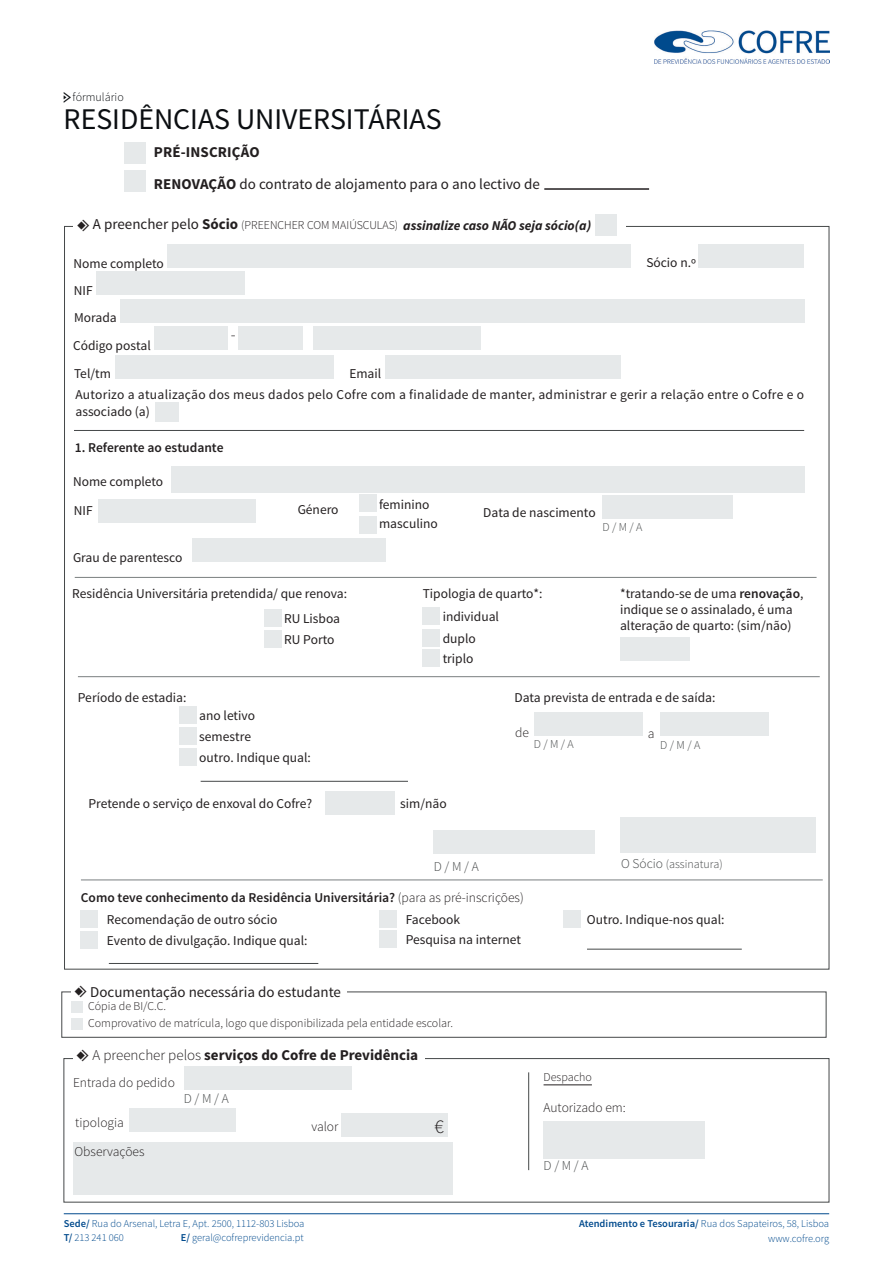
<style>
.page{position:relative;width:893px;height:1263px;background:#fff}
.page>*{position:absolute;margin:0;border:0;box-sizing:border-box;transform-origin:0 0}
.t1{font:30px "Source Sans Pro";color:#0b0e11}
.t2{font:300 19.5px "Source Sans Pro";color:#231f20}
.t3{font:300 16.5px "Source Sans Pro";color:#231f20}
.t4{font:15px "Source Sans Pro";color:#231f20}
.t5{font:700 15px "Source Sans Pro";color:#231f20}
.t6{font:15px "Pointers";color:#231f20}
.t7{font:13.5px/16.2px "Source Sans Pro";color:#231f20}
.t8{font:13.5px/16.5px "Source Sans Pro";letter-spacing:.02em;color:#231f20}
.t9{font:600 13.5px "Source Sans Pro";color:#231f20}
.t10{font:300 13.5px "Source Sans Pro";color:#231f20}
.t11{font:italic 700 13.5px "Source Sans Pro";color:#231f20}
.t12{font:300 13.5px "Source Sans Pro";color:#454849}
.t13{font:300 12px "Source Sans Pro";color:#231f20}
.t14{font:300 12px "Source Sans Pro";color:#454849}
.t15{font:300 12px "Source Sans Pro";color:#0b0e11}
.t16{font:300 10.5px "Source Sans Pro";color:#004a8d}
.s1{font-family:"Pointers";font-weight:400}
.s2{font-weight:700}
.s3{font-weight:400;font-size:15px}
.s4{font-weight:700;font-size:15px}
.s5{font-weight:600}
.s6{font-size:13.5px}
.s7{font-weight:300}
.s8{font-family:"Pointers"}
</style>
<div class="page">
<img style="left:655px;top:31px;width:174px;height:33px">
<hr style="left:64px;top:1213px;width:765px;height:1px;background:#004a8d">
<div style="left:184px;top:1066px;width:168px;height:24px;background:#e6e9ea"></div>
<div style="left:73px;top:1142px;width:379px;height:53px;background:#e6e9ea"></div>
<div style="left:129px;top:1108px;width:107px;height:23px;background:#e6e9ea"></div>
<div style="left:544px;top:1121px;width:161px;height:38px;background:#e6e9ea"></div>
<hr style="left:528px;top:1072px;width:1px;height:98px;background:#454849">
<hr style="left:74px;top:430px;width:730px;height:1px;background:#454849">
<div style="left:341px;top:1113px;width:106px;height:23px;background:#e6e9ea"></div>
<div style="left:171px;top:466px;width:633px;height:27px;background:#e6e9ea"></div>
<div style="left:98px;top:500px;width:157px;height:23px;background:#e6e9ea"></div>
<div style="left:603px;top:495px;width:130px;height:23px;background:#e6e9ea"></div>
<div style="left:534px;top:713px;width:108px;height:23px;background:#e6e9ea"></div>
<div style="left:660px;top:713px;width:109px;height:23px;background:#e6e9ea"></div>
<hr style="left:544px;top:1084px;width:48px;height:1px;background:#231f20">
<div style="left:192px;top:538px;width:193px;height:24px;background:#e6e9ea"></div>
<div style="left:325px;top:791px;width:70px;height:23px;background:#e6e9ea"></div>
<div style="left:620px;top:638px;width:70px;height:23px;background:#e6e9ea"></div>
<div style="left:434px;top:830px;width:161px;height:23px;background:#e6e9ea"></div>
<div style="left:620px;top:817px;width:195px;height:36px;background:#e6e9ea"></div>
<div style="left:264px;top:609px;width:17px;height:17px;background:#e6e9ea"></div>
<div style="left:264px;top:630px;width:17px;height:17px;background:#e6e9ea"></div>
<div style="left:359px;top:495px;width:17px;height:17px;background:#e6e9ea"></div>
<div style="left:359px;top:516px;width:17px;height:17px;background:#e6e9ea"></div>
<div style="left:423px;top:608px;width:17px;height:17px;background:#e6e9ea"></div>
<div style="left:423px;top:629px;width:17px;height:17px;background:#e6e9ea"></div>
<div style="left:423px;top:650px;width:17px;height:17px;background:#e6e9ea"></div>
<div style="left:179px;top:707px;width:17px;height:17px;background:#e6e9ea"></div>
<div style="left:179px;top:728px;width:17px;height:17px;background:#e6e9ea"></div>
<div style="left:179px;top:748px;width:17px;height:17px;background:#e6e9ea"></div>
<hr style="left:201px;top:781px;width:207px;height:1px;background:#454849">
<div style="left:71px;top:1001px;width:11px;height:11px;background:#e6e9ea"></div>
<div style="left:71px;top:1018px;width:11px;height:11px;background:#e6e9ea"></div>
<div style="left:698px;top:245px;width:106px;height:23px;background:#e6e9ea"></div>
<div style="left:167px;top:245px;width:463px;height:23px;background:#e6e9ea"></div>
<div style="left:96px;top:271px;width:149px;height:24px;background:#e6e9ea"></div>
<div style="left:115px;top:355px;width:219px;height:23px;background:#e6e9ea"></div>
<div style="left:385px;top:355px;width:236px;height:23px;background:#e6e9ea"></div>
<div style="left:120px;top:299px;width:684px;height:24px;background:#e6e9ea"></div>
<div style="left:154px;top:326px;width:74px;height:24px;background:#e6e9ea"></div>
<div style="left:239px;top:326px;width:64px;height:24px;background:#e6e9ea"></div>
<div style="left:313px;top:326px;width:168px;height:24px;background:#e6e9ea"></div>
<div style="left:155px;top:403px;width:24px;height:19px;background:#e6e9ea"></div>
<div style="left:124px;top:143px;width:21px;height:21px;background:#e6e9ea"></div>
<div style="left:124px;top:170px;width:21px;height:21px;background:#e6e9ea"></div>
<hr style="left:544px;top:188px;width:105px;height:2px;background:#231f20">
<div style="left:80px;top:931px;width:17px;height:17px;background:#e6e9ea"></div>
<hr style="left:81px;top:880px;width:742px;height:1px;background:#7a7f80">
<div style="left:80px;top:911px;width:17px;height:17px;background:#e6e9ea"></div>
<div style="left:380px;top:911px;width:17px;height:17px;background:#e6e9ea"></div>
<div style="left:380px;top:931px;width:17px;height:17px;background:#e6e9ea"></div>
<div style="left:563px;top:911px;width:17px;height:17px;background:#e6e9ea"></div>
<hr style="left:587px;top:949px;width:155px;height:1px;background:#454849">
<hr style="left:109px;top:963px;width:209px;height:1px;background:#454849">
<hr style="left:78px;top:676px;width:742px;height:1px;background:#7a7f80">
<hr style="left:75px;top:577px;width:742px;height:1px;background:#7a7f80">
<div style="left:596px;top:214px;width:21px;height:21px;background:#e6e9ea"></div>
<p class="t15" style="left:64px;top:89px;width:62px"><span class="s1">h</span>fórmulário</p>
<p class="t1" style="left:63px;top:100px;width:380px">RESIDÊNCIAS UNIVERSITÁRIAS</p>
<p class="t5" style="left:154px;top:143px;width:107px">PRÉ-INSCRIÇÃO</p>
<p class="t4" style="left:154px;top:175px;width:388px"><span class="s2">RENOVAÇÃO</span> do contrato de alojamento para o ano lectivo de</p>
<p class="t6" style="left:78px;top:218px;width:15px">k</p>
<p class="t13" style="left:93px;top:218px;width:307px"><span class="s3">A preencher pelo</span> <span class="s4">Sócio</span> (PREENCHER COM MAIÚSCULAS)</p>
<p class="t11" style="left:403px;top:216px;width:189px">assinalize caso NÃO seja sócio(a)</p>
<p class="t7" style="left:74px;top:255px;width:92px">Nome completo</p>
<p class="t7" style="left:646px;top:255px;width:51px">Sócio n.º</p>
<p class="t7" style="left:74px;top:282px;width:20px">NIF</p>
<p class="t7" style="left:74px;top:310px;width:44px">Morada</p>
<p class="t3" style="left:231px;top:325px;width:6px">-</p>
<p class="t7" style="left:73px;top:337px;width:79px">Código postal</p>
<p class="t7" style="left:74px;top:365px;width:39px">Tel/tm</p>
<p class="t7" style="left:349px;top:366px;width:33px">Email</p>
<p class="t8" style="left:75px;top:387px;width:730px">Autorizo a atualização dos meus dados pelo Cofre com a finalidade de manter, administrar e gerir a relação entre o Cofre e o associado (a)</p>
<p class="t9" style="left:75px;top:439px;width:150px">1. Referente ao estudante</p>
<p class="t7" style="left:73px;top:473px;width:92px">Nome completo</p>
<p class="t7" style="left:379px;top:496px;width:52px">feminino</p>
<p class="t7" style="left:379px;top:515px;width:60px">masculino</p>
<p class="t7" style="left:298px;top:502px;width:42px">Género</p>
<p class="t7" style="left:74px;top:502px;width:20px">NIF</p>
<p class="t7" style="left:483px;top:504px;width:114px">Data de nascimento</p>
<p class="t7" style="left:73px;top:549px;width:111px">Grau de parentesco</p>
<p class="t14" style="left:603px;top:519px;width:41px">D / M / A</p>
<p class="t7" style="left:72px;top:586px;width:276px">Residência Universitária pretendida/ que renova:</p>
<p class="t7" style="left:284px;top:610px;width:57px">RU Lisboa</p>
<p class="t7" style="left:284px;top:631px;width:52px">RU Porto</p>
<p class="t7" style="left:423px;top:586px;width:121px">Tipologia de quarto*:</p>
<p class="t7" style="left:443px;top:609px;width:58px">individual</p>
<p class="t7" style="left:443px;top:630px;width:35px">duplo</p>
<p class="t7" style="left:443px;top:651px;width:32px">triplo</p>
<p class="t7" style="left:620px;top:585px;width:185px">*tratando-se de uma <span class="s5">renovação</span>, indique se o assinalado, é uma alteração de quarto: (sim/não)</p>
<p class="t7" style="left:78px;top:689px;width:110px">Período de estadia:</p>
<p class="t7" style="left:199px;top:705px;width:113px;line-height:21px">ano letivo<br>semestre<br>outro. Indique qual:</p>
<p class="t7" style="left:89px;top:795px;width:225px">Pretende o serviço de enxoval do Cofre?</p>
<p class="t7" style="left:400px;top:795px;width:48px">sim/não</p>
<p class="t7" style="left:514px;top:690px;width:203px">Data prevista de entrada e de saída:</p>
<p class="t14" style="left:534px;top:736px;width:41px">D / M / A</p>
<p class="t14" style="left:660px;top:738px;width:41px">D / M / A</p>
<p class="t10" style="left:515px;top:724px;width:15px">de</p>
<p class="t10" style="left:648px;top:725px;width:8px">a</p>
<p class="t12" style="left:434px;top:858px;width:46px">D / M / A</p>
<p class="t14" style="left:621px;top:856px;width:103px"><span class="s6">O Sócio</span> (assinatura)</p>
<p class="t9" style="left:81px;top:889px;width:444px">Como teve conhecimento da Residência Universitária? <span class="s7">(para as pré-inscrições)</span></p>
<p class="t7" style="left:107px;top:932px;width:202px">Evento de divulgação. Indique qual:</p>
<p class="t7" style="left:107px;top:912px;width:172px">Recomendação de outro sócio</p>
<p class="t7" style="left:406px;top:912px;width:56px">Facebook</p>
<p class="t7" style="left:406px;top:932px;width:117px">Pesquisa na internet</p>
<p class="t4" style="left:75px;top:982px;width:268px"><span class="s8">k</span>Documentação necessária do estudante</p>
<p class="t13" style="left:88px;top:999px;width:80px">Cópia de BI/C.C.</p>
<p class="t13" style="left:88px;top:1015px;width:367px">Comprovativo de matrícula, logo que disponibilizada pela entidade escolar.</p>
<p class="t5" style="left:77px;top:1045px;width:343px"><span class="s1">k</span><span class="s7">A preencher pelos</span> serviços do Cofre de Previdência</p>
<p class="t10" style="left:73px;top:1074px;width:103px">Entrada do pedido</p>
<p class="t10" style="left:75px;top:1114px;width:50px">tipologia</p>
<p class="t10" style="left:75px;top:1143px;width:72px">Observações</p>
<p class="t12" style="left:184px;top:1090px;width:46px">D / M / A</p>
<p class="t10" style="left:311px;top:1119px;width:29px">valor</p>
<p class="t2" style="left:435px;top:1114px;width:11px">€</p>
<p class="t7" style="left:587px;top:912px;width:139px">Outro. Indique-nos qual:</p>
<p class="t13" style="left:544px;top:1070px;width:50px">Despacho</p>
<p class="t10" style="left:544px;top:1099px;width:84px">Autorizado em:</p>
<p class="t12" style="left:544px;top:1158px;width:46px">D / M / A</p>
<p class="t16" style="left:64px;top:1217px;width:242px"><span class="s5">Sede/</span> Rua do Arsenal, Letra E, Apt. 2500, 1112-803 Lisboa</p>
<p class="t16" style="left:579px;top:1217px;width:252px"><span class="s5">Atendimento e Tesouraria/</span> Rua dos Sapateiros, 58, Lisboa</p>
<p class="t16" style="left:64px;top:1231px;width:62px"><span class="s5">T/</span> 213 241 060</p>
<p class="t16" style="left:181px;top:1231px;width:125px"><span class="s5">E/</span> geral@cofreprevidencia.pt</p>
<p class="t16" style="left:768px;top:1232px;width:62px">www.cofre.org</p>
</div>
